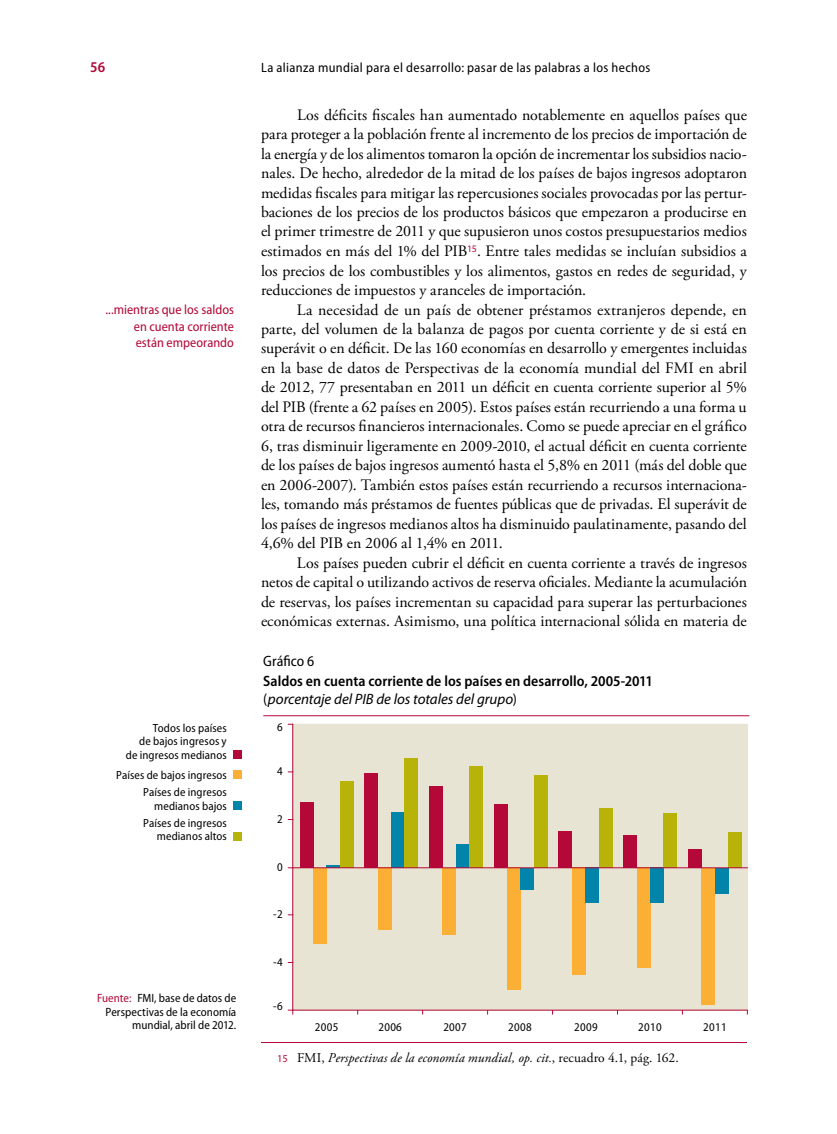
<style>
.page{position:relative;width:837px;height:1134px;background:#fff}
.page>*{position:absolute;margin:0;border:0;box-sizing:border-box;transform-origin:0 0}
.t1{font:15.9px/19.5px "Adobe Garamond Pro";color:#000;text-align:justify}
.t2{font:600 semi-condensed 15px/18px "Myriad Pro";letter-spacing:.005em;color:#000}
.t3{font:semi-condensed 15px "Myriad Pro";color:#000}
.t4{font:600 semi-condensed 15px "Myriad Pro";color:#b30838}
.t5{font:italic 13.5px "Adobe Garamond Pro";letter-spacing:.005em;color:#000}
.t6{font:semi-condensed 13.5px "Myriad Pro";letter-spacing:.025em;color:#000}
.t7{font:semi-condensed 13.5px/16.5px "Myriad Pro";color:#b30838;text-align:justify}
.t8{font:semi-condensed 12px/13.5px "Myriad Pro";color:#000;text-align:right}
.t9{font:semi-condensed 11.85px/13.4px "Myriad Pro";letter-spacing:.01em;color:#000;text-align:right}
.s1{color:#b30838}
.s2{font-weight:400}
.s3{font-weight:400;font-style:italic;font-stretch:normal}
.s4{font-family:"Myriad Pro";font-style:normal;font-size:10.5px;color:#b30838}
.s5{font-style:normal}
</style>
<div class="page">
<hr style="left:261px;top:1042px;width:486px;height:1px;background:#b30838">
<hr style="left:263px;top:715px;width:486px;height:1px;background:#b30838">
<div style="left:293px;top:724px;width:454px;height:286px;background:#e7e4d3"></div>
<div style="left:233px;top:750px;width:9px;height:9px;background:#b30838"></div>
<div style="left:233px;top:770px;width:9px;height:9px;background:#fbaf34"></div>
<div style="left:233px;top:801px;width:9px;height:9px;background:#0084a9"></div>
<div style="left:233px;top:832px;width:9px;height:9px;background:#b8b308"></div>
<hr style="left:292px;top:724px;width:1px;height:286px;background:#b30838">
<hr style="left:293px;top:1010px;width:454px;height:1px;background:#b30838">
<div style="left:300px;top:803px;width:13px;height:65px;background:#b30838"></div>
<div style="left:313px;top:868px;width:14px;height:76px;background:#fbaf34"></div>
<svg style="left:327px;top:865px;width:13px;height:2px"></svg>
<div style="left:340px;top:781px;width:13px;height:87px;background:#b8b308"></div>
<div style="left:365px;top:773px;width:13px;height:95px;background:#b30838"></div>
<div style="left:378px;top:868px;width:13px;height:62px;background:#fbaf34"></div>
<div style="left:391px;top:812px;width:14px;height:56px;background:#0084a9"></div>
<div style="left:405px;top:758px;width:13px;height:110px;background:#b8b308"></div>
<div style="left:429px;top:786px;width:14px;height:82px;background:#b30838"></div>
<div style="left:443px;top:868px;width:13px;height:66px;background:#fbaf34"></div>
<div style="left:456px;top:845px;width:13px;height:23px;background:#0084a9"></div>
<div style="left:469px;top:766px;width:14px;height:102px;background:#b8b308"></div>
<div style="left:494px;top:804px;width:13px;height:64px;background:#b30838"></div>
<div style="left:507px;top:868px;width:14px;height:122px;background:#fbaf34"></div>
<div style="left:521px;top:868px;width:13px;height:21px;background:#0084a9"></div>
<div style="left:534px;top:776px;width:14px;height:92px;background:#b8b308"></div>
<div style="left:559px;top:831px;width:13px;height:37px;background:#b30838"></div>
<div style="left:572px;top:868px;width:14px;height:107px;background:#fbaf34"></div>
<div style="left:586px;top:868px;width:13px;height:35px;background:#0084a9"></div>
<div style="left:599px;top:808px;width:13px;height:60px;background:#b8b308"></div>
<div style="left:624px;top:835px;width:13px;height:33px;background:#b30838"></div>
<div style="left:637px;top:868px;width:13px;height:100px;background:#fbaf34"></div>
<div style="left:650px;top:868px;width:14px;height:35px;background:#0084a9"></div>
<div style="left:664px;top:814px;width:13px;height:54px;background:#b8b308"></div>
<div style="left:688px;top:849px;width:14px;height:19px;background:#b30838"></div>
<div style="left:702px;top:868px;width:13px;height:137px;background:#fbaf34"></div>
<div style="left:715px;top:868px;width:13px;height:26px;background:#0084a9"></div>
<div style="left:728px;top:833px;width:14px;height:35px;background:#b8b308"></div>
<hr style="left:293px;top:867px;width:454px;height:1px;background:#b30838">
<p class="t4" style="left:90px;top:59px;width:17px">56</p>
<p class="t6" style="left:261px;top:60px;width:391px">La alianza mundial para el desarrollo: pasar de las palabras a los hechos</p>
<p class="t1" style="left:261px;top:105px;width:488px;text-indent:36px">Los déficits fiscales han aumentado notablemente en aquellos países que para proteger a la población frente al incremento de los precios de importación de la energía y de los alimentos tomaron la opción de incrementar los subsidios nacio&shy;nales. De hecho, alrededor de la mitad de los países de bajos ingresos adoptaron medidas fiscales para mitigar las repercusiones sociales provocadas por las pertur&shy;baciones de los precios de los productos básicos que empezaron a producirse en el primer trimestre de 2011 y que supusieron unos costos presupuestarios medios estimados en más del 1% del PIB<sup>15</sup>. Entre tales medidas se incluían subsidios a los precios de los combustibles y los alimentos, gastos en redes de seguridad, y reducciones de impuestos y aranceles de importación.</p>
<p class="t1" style="left:261px;top:300px;width:488px;text-indent:36px">La necesidad de un país de obtener préstamos extranjeros depende, en parte, del volumen de la balanza de pagos por cuenta corriente y de si está en superávit o en déficit. De las 160 economías en desarrollo y emergentes incluidas en la base de datos de Perspectivas de la economía mundial del FMI en abril de 2012, 77 presentaban en 2011 un déficit en cuenta corriente superior al 5% del PIB (frente a 62 países en 2005). Estos países están recurriendo a una forma u otra de recursos financieros internacionales. Como se puede apreciar en el gráfico 6, tras disminuir ligeramente en 2009-2010, el actual déficit en cuenta corriente de los países de bajos ingresos aumentó hasta el 5,8% en 2011 (más del doble que en 2006-2007). También estos países están recurriendo a recursos internaciona&shy;les, tomando más préstamos de fuentes públicas que de privadas. El superávit de los países de ingresos medianos altos ha disminuido paulatinamente, pasando del 4,6% del PIB en 2006 al 1,4% en 2011.</p>
<p class="t1" style="left:261px;top:554px;width:488px;text-indent:36px">Los países pueden cubrir el déficit en cuenta corriente a través de ingresos netos de capital o utilizando activos de reserva oficiales. Mediante la acumulación de reservas, los países incrementan su capacidad para superar las perturbaciones económicas externas. Asimismo, una política internacional sólida en materia de</p>
<p class="t7" style="left:134px;top:302px;width:102px;text-indent:-28px">...mientras que los saldos en cuenta corriente están empeorando</p>
<p class="t9" style="left:126px;top:722px;width:103px">Todos los países<br>de bajos ingresos y de ingresos medianos</p>
<p class="t9" style="left:116px;top:767px;width:112px;line-height:17.4px">Países de bajos ingresos<br>Países de ingresos</p>
<p class="t9" style="left:143px;top:797px;width:85px;line-height:17.4px">medianos bajos<br>Países de ingresos</p>
<p class="t9" style="left:157px;top:830px;width:72px">medianos altos</p>
<p class="t8" style="left:97px;top:992px;width:141px"><span class="s1">Fuente:</span> FMI, base de datos de<br>Perspectivas de la economía mundial, abril de 2012.</p>
<p class="t3" style="left:263px;top:653px;width:52px">Gráfico 6</p>
<p class="t2" style="left:263px;top:672px;width:391px">Saldos en cuenta corriente de los países en desarrollo, 2005-2011 <span class="s2">(</span><span class="s3">porcentaje del PIB de los totales del grupo</span><span class="s2">)</span></p>
<p class="t9" style="left:277px;top:721px;width:7px">6</p>
<p class="t9" style="left:277px;top:765px;width:7px">4</p>
<p class="t9" style="left:277px;top:813px;width:7px">2</p>
<p class="t9" style="left:277px;top:860px;width:7px">0</p>
<p class="t9" style="left:273px;top:908px;width:11px">-2</p>
<p class="t9" style="left:273px;top:956px;width:11px">-4</p>
<p class="t9" style="left:273px;top:1000px;width:11px">-6</p>
<p class="t9" style="left:315px;top:1021px;width:25px">2005</p>
<p class="t9" style="left:378px;top:1021px;width:25px">2006</p>
<p class="t9" style="left:443px;top:1021px;width:25px">2007</p>
<p class="t9" style="left:508px;top:1021px;width:25px">2008</p>
<p class="t9" style="left:574px;top:1021px;width:25px">2009</p>
<p class="t9" style="left:638px;top:1021px;width:25px">2010</p>
<p class="t9" style="left:703px;top:1021px;width:25px">2011</p>
<p class="t5" style="left:277px;top:1050px;width:403px"><span class="s4">15</span> <span class="s5">FMI,</span> Perspectivas de la economía mundial, op. cit.<span class="s5">, recuadro 4.1, pág. 162.</span></p>
</div>
